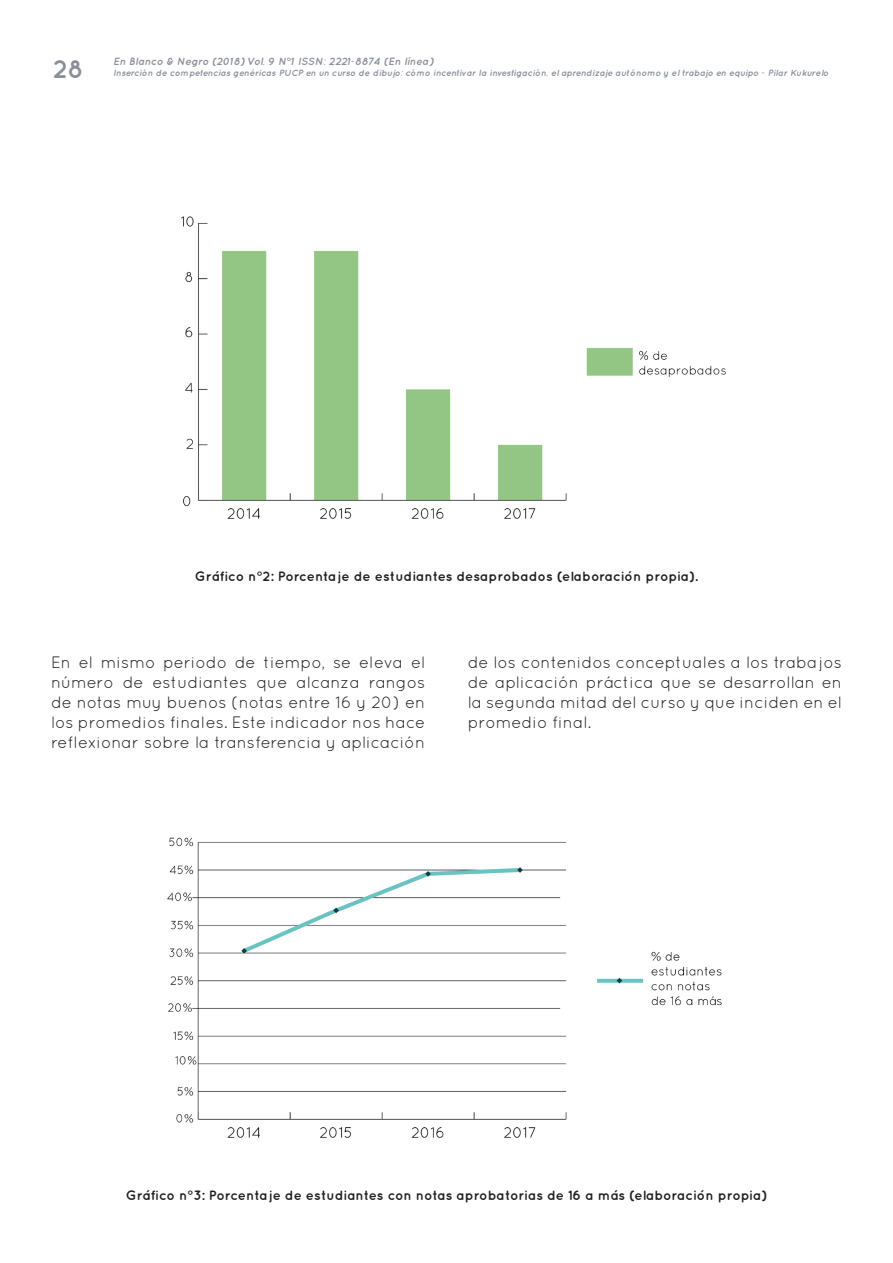
<style>
.page{position:relative;width:893px;height:1263px;background:#fff}
.page>*{position:absolute;margin:0;border:0;box-sizing:border-box;transform-origin:0 0}
.t1{font:700 25.5px "Quicksand";color:#8a8f9a}
.TEXTO{font:16.5px/19.8px "Quicksand";color:#231f20;text-align:justify}
.cuadro{font:700 13.5px "Quicksand";color:#231f20}
.t2{font:italic 700 10.5px "Quicksand";color:#8a8f9a}
.t3{font:italic 700 9px "Quicksand";color:#8a8f9a}
</style>
<div class="page">
<img style="left:181px;top:216px;width:545px;height:303px">
<img style="left:167px;top:837px;width:555px;height:301px">
<p class="t1" style="left:53px;top:54px;width:33px">28</p>
<p class="t2" style="left:113px;top:55px;width:322px">En Blanco &amp; Negro (2018) Vol. 9 N°1 ISSN: 2221-8874 (En línea)</p>
<p class="t3" style="left:113px;top:68px;width:717px">Inserción de competencias genéricas PUCP en un curso de dibujo: cómo incentivar la investigación, el aprendizaje autónomo y el trabajo en equipo - Pilar Kukurelo</p>
<p class="cuadro" style="left:195px;top:568px;width:505px">Gráfico n°2: Porcentaje de estudiantes desaprobados (elaboración propia).</p>
<p class="TEXTO" style="left:51px;top:653px;width:376px">En el mismo periodo de tiempo, se eleva el número de estudiantes que alcanza rangos de notas muy buenos (notas entre 16 y 20) en los promedios finales. Este indicador nos hace reflexionar sobre la transferencia y aplicación</p>
<p class="TEXTO" style="left:468px;top:653px;width:376px">de los contenidos conceptuales a los trabajos de aplicación práctica que se desarrollan en la segunda mitad del curso y que inciden en el promedio final.</p>
<p class="cuadro" style="left:126px;top:1187px;width:643px">Gráfico n°3: Porcentaje de estudiantes con notas aprobatorias de 16 a más (elaboración propia)</p>
</div>
